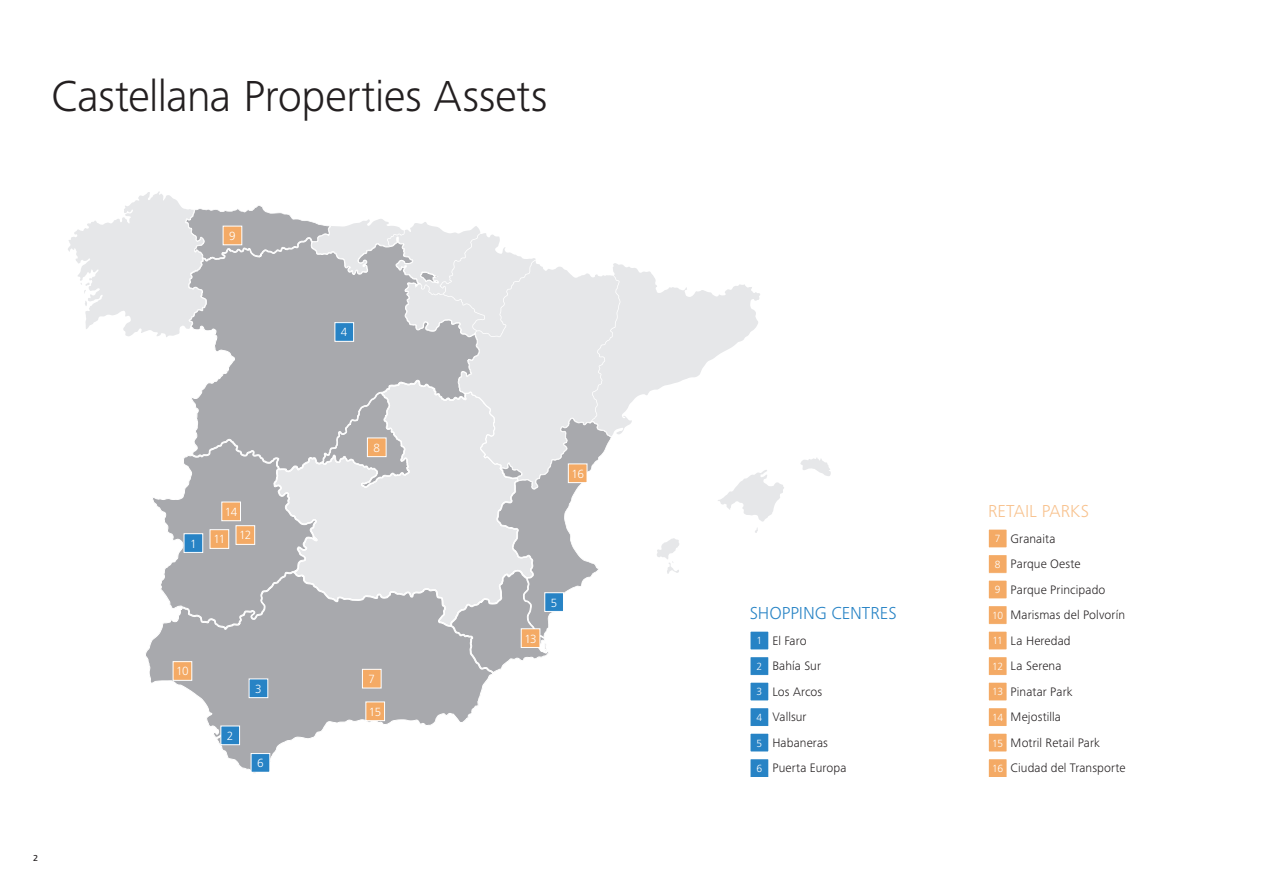
<style>
.page{position:relative;width:1263px;height:893px;background:#fff}
.page>*{position:absolute;margin:0;border:0;box-sizing:border-box;transform-origin:0 0}
.t1{font:300 45px "Frutiger Next Pro";letter-spacing:-.01em;color:#231f20}
.t2{font:300 18px "Frutiger Next Pro";letter-spacing:-.005em;color:#2783c5}
.t3{font:300 18px "Frutiger Next Pro";color:#f8c28e}
.t4{font:300 12.75px/25.5px "Frutiger Next Pro";letter-spacing:.005em;color:#231f20}
.t5{font:300 12.3px "Frutiger Next Pro";letter-spacing:-.05em;color:#fff}
.t6{font:500 9px "Frutiger Next Pro";color:#231f20}
.s1{font-size:10.8px;color:#fff}
</style>
<div class="page">
<div style="left:750px;top:656px;width:19px;height:20px;border:1px solid #fff"></div>
<div style="left:750px;top:682px;width:19px;height:19px;background:#2783c5"></div>
<div style="left:750px;top:708px;width:19px;height:18px;background:#2783c5"></div>
<div style="left:750px;top:707px;width:19px;height:20px;border:1px solid #fff"></div>
<div style="left:750px;top:733px;width:19px;height:19px;background:#2783c5"></div>
<div style="left:750px;top:733px;width:19px;height:19px;border:1px solid #fff"></div>
<div style="left:750px;top:759px;width:19px;height:18px;background:#2783c5"></div>
<div style="left:750px;top:758px;width:19px;height:20px;border:1px solid #fff"></div>
<div style="left:988px;top:529px;width:19px;height:19px;background:#f4aa65"></div>
<div style="left:988px;top:529px;width:19px;height:19px;border:1px solid #fff"></div>
<div style="left:988px;top:555px;width:19px;height:18px;background:#f4aa65"></div>
<div style="left:988px;top:554px;width:19px;height:20px;border:1px solid #fff"></div>
<div style="left:988px;top:580px;width:19px;height:19px;background:#f4aa65"></div>
<div style="left:988px;top:580px;width:19px;height:19px;border:1px solid #fff"></div>
<div style="left:988px;top:606px;width:19px;height:18px;background:#f4aa65"></div>
<div style="left:988px;top:605px;width:19px;height:20px;border:1px solid #fff"></div>
<div style="left:988px;top:631px;width:19px;height:19px;background:#f4aa65"></div>
<div style="left:988px;top:631px;width:19px;height:19px;border:1px solid #fff"></div>
<div style="left:988px;top:657px;width:19px;height:18px;background:#f4aa65"></div>
<div style="left:988px;top:656px;width:19px;height:20px;border:1px solid #fff"></div>
<div style="left:988px;top:682px;width:19px;height:19px;background:#f4aa65"></div>
<div style="left:988px;top:682px;width:19px;height:19px;border:1px solid #fff"></div>
<div style="left:988px;top:708px;width:19px;height:18px;background:#f4aa65"></div>
<div style="left:988px;top:707px;width:19px;height:20px;border:1px solid #fff"></div>
<div style="left:988px;top:733px;width:19px;height:19px;background:#f4aa65"></div>
<div style="left:988px;top:733px;width:19px;height:19px;border:1px solid #fff"></div>
<div style="left:988px;top:759px;width:19px;height:18px;background:#f4aa65"></div>
<div style="left:988px;top:758px;width:19px;height:20px;border:1px solid #fff"></div>
<svg style="left:150px;top:674px;width:341px;height:99px"></svg>
<svg style="left:68px;top:191px;width:763px;height:483px"></svg>
<div style="left:362px;top:669px;width:19px;height:19px;background:#f4aa65"></div>
<div style="left:362px;top:669px;width:19px;height:19px;border:1px solid #fff"></div>
<div style="left:210px;top:530px;width:19px;height:18px;background:#f4aa65"></div>
<div style="left:210px;top:529px;width:19px;height:20px;border:1px solid #fff"></div>
<div style="left:366px;top:702px;width:19px;height:19px;background:#f4aa65"></div>
<div style="left:366px;top:702px;width:19px;height:19px;border:1px solid #fff"></div>
<div style="left:223px;top:226px;width:19px;height:19px;background:#f4aa65"></div>
<div style="left:223px;top:226px;width:19px;height:19px;border:1px solid #fff"></div>
<div style="left:521px;top:629px;width:19px;height:18px;background:#f4aa65"></div>
<div style="left:521px;top:628px;width:19px;height:20px;border:1px solid #fff"></div>
<div style="left:367px;top:438px;width:19px;height:19px;background:#f4aa65"></div>
<div style="left:367px;top:438px;width:19px;height:19px;border:1px solid #fff"></div>
<div style="left:236px;top:526px;width:19px;height:18px;background:#f4aa65"></div>
<div style="left:236px;top:525px;width:19px;height:20px;border:1px solid #fff"></div>
<div style="left:568px;top:464px;width:19px;height:19px;background:#f4aa65"></div>
<div style="left:568px;top:464px;width:19px;height:19px;border:1px solid #fff"></div>
<div style="left:173px;top:662px;width:19px;height:18px;background:#f4aa65"></div>
<div style="left:173px;top:661px;width:19px;height:19px;border:1px solid #fff"></div>
<div style="left:222px;top:502px;width:18px;height:19px;background:#f4aa65"></div>
<div style="left:222px;top:502px;width:19px;height:19px;border:1px solid #fff"></div>
<div style="left:184px;top:534px;width:19px;height:18px;background:#2783c5"></div>
<div style="left:184px;top:533px;width:19px;height:20px;border:1px solid #fff"></div>
<div style="left:221px;top:726px;width:19px;height:19px;background:#2783c5"></div>
<div style="left:221px;top:726px;width:19px;height:19px;border:1px solid #fff"></div>
<div style="left:249px;top:679px;width:19px;height:19px;background:#2783c5"></div>
<div style="left:249px;top:679px;width:19px;height:19px;border:1px solid #fff"></div>
<div style="left:335px;top:323px;width:19px;height:18px;background:#2783c5"></div>
<div style="left:335px;top:322px;width:19px;height:20px;border:1px solid #fff"></div>
<div style="left:545px;top:593px;width:18px;height:18px;background:#2783c5"></div>
<div style="left:544px;top:592px;width:20px;height:20px;border:1px solid #fff"></div>
<div style="left:251px;top:753px;width:19px;height:19px;background:#2783c5"></div>
<div style="left:251px;top:753px;width:19px;height:19px;border:1px solid #fff"></div>
<h1 class="t1" style="left:51px;top:70px;width:498px">Castellana Properties Assets</h1>
<p class="t6" style="left:33px;top:853px;width:7px">2</p>
<p class="t5" style="left:229px;top:229px;width:8px">9</p>
<p class="t5" style="left:190px;top:536px;width:8px">1</p>
<p class="t5" style="left:225px;top:505px;width:14px">14</p>
<p class="t5" style="left:213px;top:532px;width:13px">11</p>
<p class="t5" style="left:239px;top:528px;width:14px">12</p>
<p class="t5" style="left:176px;top:664px;width:14px">10</p>
<p class="t5" style="left:227px;top:729px;width:8px">2</p>
<p class="t5" style="left:255px;top:682px;width:8px">3</p>
<p class="t5" style="left:257px;top:756px;width:8px">6</p>
<p class="t5" style="left:341px;top:325px;width:8px">4</p>
<p class="t5" style="left:373px;top:441px;width:8px">8</p>
<p class="t5" style="left:368px;top:672px;width:8px">7</p>
<p class="t5" style="left:369px;top:705px;width:14px">15</p>
<p class="t5" style="left:571px;top:467px;width:14px">16</p>
<p class="t5" style="left:524px;top:631px;width:14px">13</p>
<p class="t5" style="left:551px;top:595px;width:8px">5</p>
<h2 class="t2" style="left:750px;top:603px;width:148px">SHOPPING CENTRES</h2>
<p class="t4" style="left:756px;top:628px;width:92px"><span class="s1">1</span> El Faro<br><span class="s1">2</span> Bahía Sur<br><span class="s1">3</span> Los Arcos<br><span class="s1">4</span> Vallsur<br><span class="s1">5</span> Habaneras<br><span class="s1">6</span> Puerta Europa</p>
<h2 class="t3" style="left:988px;top:501px;width:102px">RETAIL PARKS</h2>
<p class="t4" style="left:992px;top:526px;width:135px"><span class="s1">7</span> Granaita<br><span class="s1">8</span> Parque Oeste<br><span class="s1">9</span> Parque Principado<br><span class="s1">10</span> Marismas del Polvorín<br><span class="s1">11</span> La Heredad<br><span class="s1">12</span> La Serena<br><span class="s1">13</span> Pinatar Park<br><span class="s1">14</span> Mejostilla<br><span class="s1">15</span> Motril Retail Park<br><span class="s1">16</span> Ciudad del Transporte</p>
</div>
